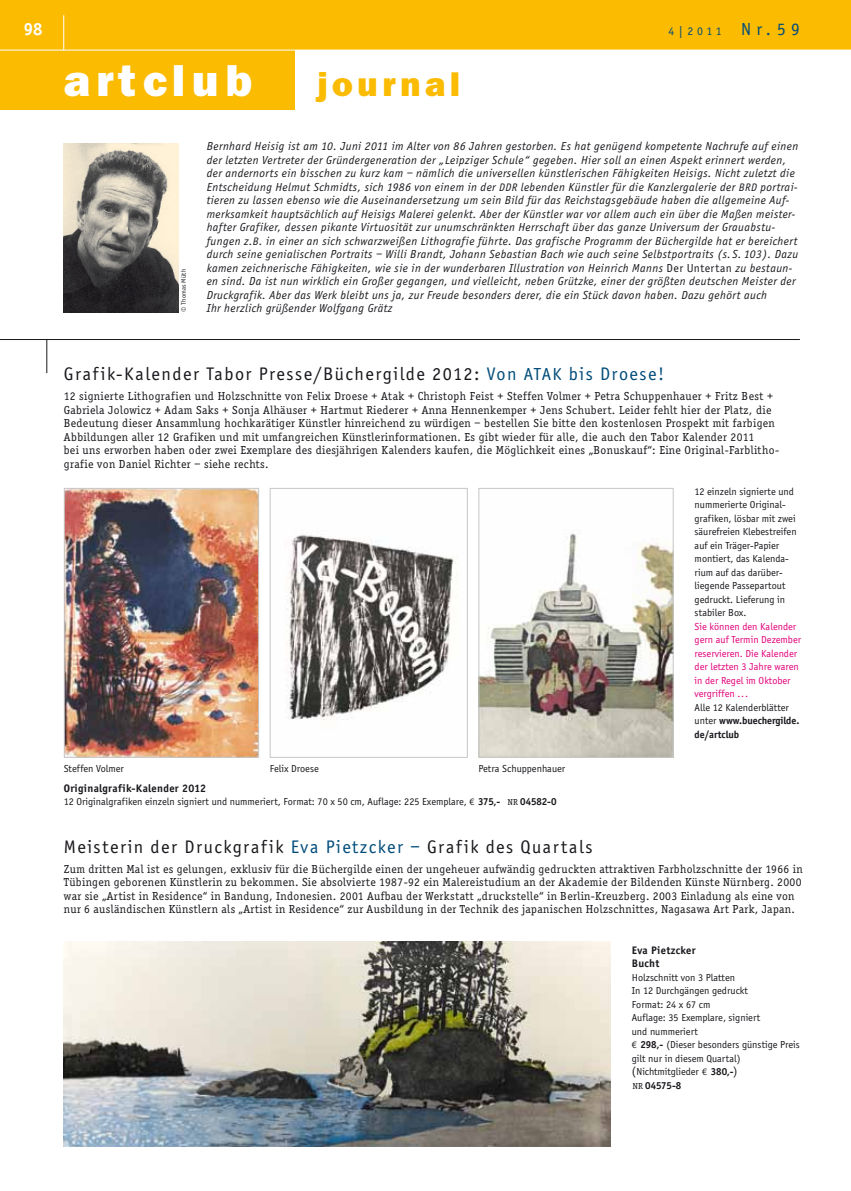
<style>
.page{position:relative;width:851px;height:1191px;background:#fff}
.page>*{position:absolute;margin:0;border:0;box-sizing:border-box;transform-origin:0 0}
.t1{font:800 45px "Franklin Gothic";letter-spacing:.15em;color:#fff}
.t2{font:800 34.5px "Franklin Gothic";letter-spacing:.135em;color:#fabb00}
.t3{font:18.75px "Officina Sans";letter-spacing:.08em;color:#1a171c}
.t4{font:700 18px "Officina Sans";color:#fff}
.t5{font:italic 12px/13.5px "Officina Sans";letter-spacing:.035em;color:#1a171c}
.t6{font:12px/13.5px "Officina Serif";letter-spacing:.03em;color:#1a171c}
.t7{font:12px "Officina Sans";color:#004c7a}
.t8{font:700 11.25px/13.5px "Officina Sans";letter-spacing:.03em;color:#1a171c}
.t9{font:10.5px/13.5px "Officina Sans";color:#1a171c}
.t10{font:10.5px/13.5px "Officina Sans";color:#e2007a}
.t11{font:700 10.5px/13.5px "Officina Sans";letter-spacing:-.005em;color:#1a171c}
.t12{font:700 10.5px "Officina Serif";letter-spacing:-.025em;color:#1a171c}
.t13{font:6.75px "Officina Sans";letter-spacing:.03em;color:#1a171c}
.s1{font-size:18px}
.s2{font-size:11.25px}
.s3{font-style:normal}
.s4{color:#004c7a}
.s5{font-size:18px;color:#004c7a}
.s6{font-family:"Linotype Euro Font Rto S";font-size:9.75px}
.s7{font-weight:700}
.s8{font-family:"Officina Serif";font-size:9px}
.s9{font-family:"Officina Serif";font-weight:700}
.s10{font-weight:400}
.s11{font-family:"Officina Serif";font-size:12px}
.s12{font-weight:400;font-size:9px}
</style>
<div class="page">
<div style="left:0;top:0;width:850px;height:50px;background:#fabb00"></div>
<div style="left:0;top:0;width:295px;height:110px;background:#fabb00"></div>
<hr style="left:0;top:50px;width:850px;height:1px;background:#fff">
<hr style="left:63px;top:15px;width:1px;height:35px;background:#fff">
<img style="left:66px;top:490px;width:191px;height:265px">
<div style="left:64px;top:488px;width:195px;height:269px;border:1px solid #c6c7c8"></div>
<img style="left:64px;top:143px;width:115px;height:169px">
<hr style="left:0;top:339px;width:799px;height:1px;background:#1a171c">
<hr style="left:46px;top:339px;width:1px;height:34px;background:#1a171c">
<img style="left:286px;top:535px;width:172px;height:185px">
<div style="left:270px;top:488px;width:197px;height:269px;border:1px solid #c6c7c8"></div>
<img style="left:480px;top:533px;width:191px;height:222px">
<div style="left:478px;top:488px;width:195px;height:269px;border:1px solid #c6c7c8"></div>
<img style="left:64px;top:941px;width:546px;height:205px">
<h3 class="t4" style="left:24px;top:19px;width:20px">98</h3>
<h1 class="t1" style="left:64px;top:54px;width:190px">artclub</h1>
<h2 class="t2" style="left:317px;top:64px;width:144px">journal</h2>
<p class="t7" style="left:668px;top:25px;width:133px">4|2011 <span class="s1">Nr.59</span></p>
<p class="t13" style="left:180px;top:312px;width:45px;rotate:-90deg">© Thomas Müth</p>
<p class="t5" style="left:207px;top:140px;width:593px">Bernhard Heisig ist am 10. Juni 2011 im Alter von 86 Jahren gestorben. Es hat genügend kompetente Nachrufe auf einen der letzten Vertreter der Gründergeneration der „Leipziger Schule“ gegeben. Hier soll an einen Aspekt erinnert werden, der andernorts ein bisschen zu kurz kam – nämlich die universellen künstlerischen Fähigkeiten Heisigs. Nicht zuletzt die Entscheidung Helmut Schmidts, sich 1986 von einem in der <span class="s2">DDR</span> lebenden Künstler für die Kanzlergalerie der <span class="s2">BRD</span> portrai&shy;tieren zu lassen ebenso wie die Auseinandersetzung um sein Bild für das Reichstagsgebäude haben die allgemeine Auf&shy;merksamkeit hauptsächlich auf Heisigs Malerei gelenkt. Aber der Künstler war vor allem auch ein über die Maßen meister&shy;hafter Grafiker, dessen pikante Virtuosität zur unumschränkten Herrschaft über das ganze Universum der Grauabstu&shy;fungen z.<span class="s2">B</span>. in einer an sich schwarzweißen Lithografie führte. Das grafische Programm der Büchergilde hat er bereichert durch seine genialischen Portraits – Willi Brandt, Johann Sebastian Bach wie auch seine Selbstportraits (s. S. 103). Dazu kamen zeichnerische Fähigkeiten, wie sie in der wunderbaren Illustration von Heinrich Manns <span class="s3">Der Untertan</span> zu bestaun&shy;en sind. Da ist nun wirklich ein Großer gegangen, und vielleicht, neben Grützke, einer der größten deutschen Meister der Druckgrafik. Aber das Werk bleibt uns ja, zur Freude besonders derer, die ein Stück davon haben. Dazu gehört auch<br>Ihr herzlich grüßender Wolfgang Grätz</p>
<h3 class="t3" style="left:64px;top:363px;width:601px">Grafik-Kalender Tabor Presse/Büchergilde 2012: <span class="s4">Von</span> <span class="s5">ATAK</span> <span class="s4">bis Droese!</span></h3>
<p class="t6" style="left:64px;top:389px;width:716px">12 signierte Lithografien und Holzschnitte von Felix Droese + Atak + Christoph Feist + Steffen Volmer + Petra Schuppenhauer + Fritz Best + Gabriela Jolowicz + Adam Saks + Sonja Alhäuser + Hartmut Riederer + Anna Hennenkemper + Jens Schubert. Leider fehlt hier der Platz, die Bedeutung dieser Ansammlung hochkarätiger Künstler hinreichend zu würdigen – bestellen Sie bitte den kostenlosen Prospekt mit farbigen Abbildungen aller 12 Grafiken und mit umfangreichen Künstlerinformationen. Es gibt wieder für alle, die auch den Tabor Kalender 2011<br>bei uns erworben haben oder zwei Exemplare des diesjährigen Kalenders kaufen, die Möglichkeit eines „Bonuskauf“: Eine Original-Farblitho&shy;grafie von Daniel Richter – siehe rechts.</p>
<p class="t9" style="left:64px;top:761px;width:62px">Steffen Volmer</p>
<p class="t9" style="left:269px;top:761px;width:51px">Felix Droese</p>
<p class="t9" style="left:478px;top:761px;width:88px">Petra Schuppenhauer</p>
<p class="t8" style="left:64px;top:781px;width:144px">Originalgrafik-Kalender 2012</p>
<p class="t9" style="left:64px;top:795px;width:494px">12 Originalgrafiken einzeln signiert und nummeriert, Format: 70 x 50 cm, Auflage: 225 Exemplare, <span class="s6">F</span> <span class="s7">375,-</span> <span class="s8">NR</span> <span class="s9">04582-0</span></p>
<p class="t9" style="left:694px;top:484px;width:103px">12 einzeln signierte und nummerierte Original&shy;grafiken, lösbar mit zwei säurefreien Klebestreifen auf ein Träger-Papier montiert, das Kalenda&shy;rium auf das darüber&shy;liegende Passepartout gedruckt. Lieferung in stabiler Box.</p>
<p class="t10" style="left:694px;top:619px;width:108px">Sie können den Kalender gern auf Termin Dezember reservieren. Die Kalender der letzten 3 Jahre waren in der Regel im Oktober vergriffen ...</p>
<p class="t11" style="left:694px;top:700px;width:106px"><span class="s10">Alle 12 Kalenderblätter unter</span> www.buechergilde. de/artclub</p>
<h3 class="t3" style="left:64px;top:836px;width:530px">Meisterin der Druckgrafik <span class="s4">Eva Pietzcker –</span> Grafik des Quartals</h3>
<p class="t6" style="left:64px;top:862px;width:740px">Zum dritten Mal ist es gelungen, exklusiv für die Büchergilde einen der ungeheuer aufwändig gedruckten attraktiven Farbholzschnitte der 1966 in Tübingen geborenen Künstlerin zu bekommen. Sie absolvierte 1987-92 ein Malereistudium an der Akademie der Bildenden Künste Nürnberg. 2000 war sie „Artist in Residence“ in Bandung, Indonesien. 2001 Aufbau der Werkstatt „druckstelle“ in Berlin-Kreuzberg. 2003 Einladung als eine von nur 6 ausländischen Künstlern als „Artist in Residence“ zur Ausbildung in der Technik des japanischen Holzschnittes, Nagasawa Art Park, Japan.</p>
<p class="t8" style="left:631px;top:943px;width:65px">Eva Pietzcker<br>Bucht</p>
<p class="t9" style="left:631px;top:970px;width:169px">Holzschnitt von 3 Platten<br>In 12 Durchgängen gedruckt<br>Format: 24 x 67 cm<br>Auflage: 35 Exemplare, signiert<br>und nummeriert<br><span class="s6">F</span> <span class="s7">298,-</span> (Dieser besonders günstige Preis gilt nur in diesem Quartal) <span class="s11">(</span>Nichtmitglieder <span class="s6">F</span> <span class="s7">380,-</span><span class="s11">)</span></p>
<p class="t12" style="left:632px;top:1079px;width:50px"><span class="s12">NR</span> 04575-8</p>
</div>
